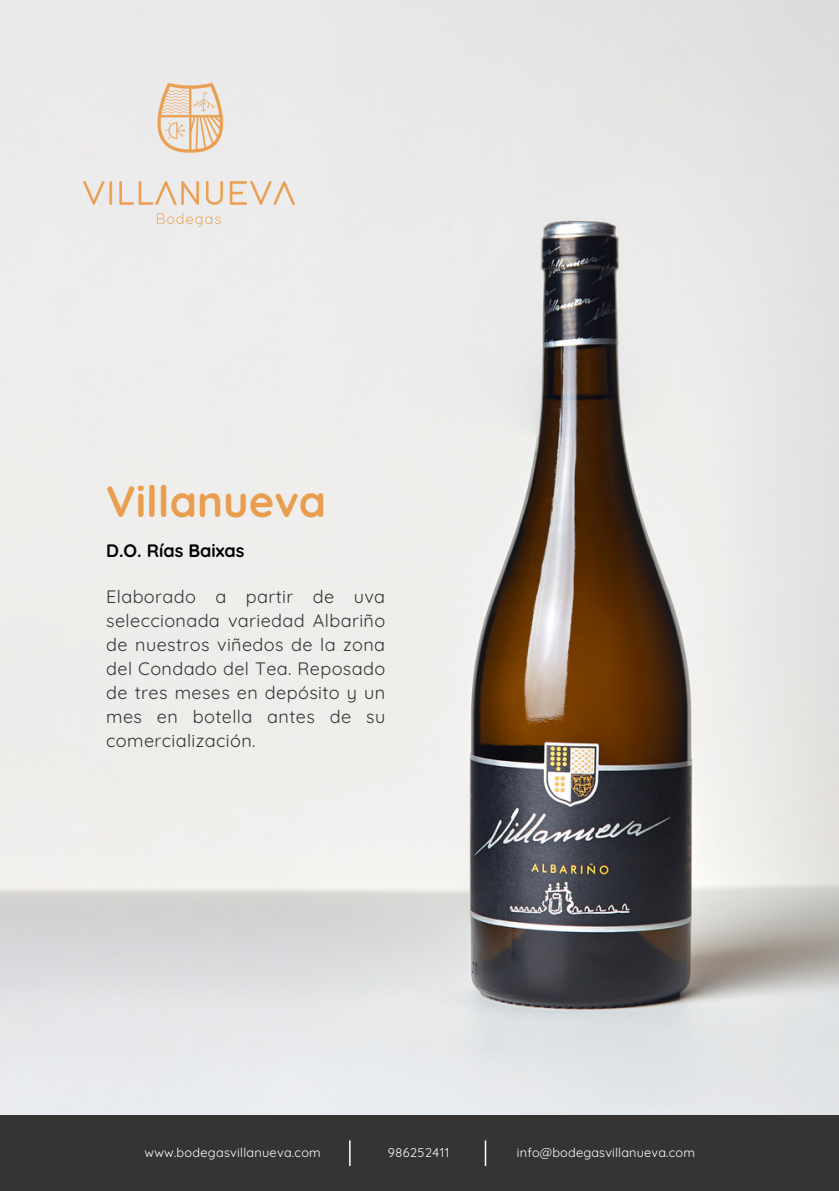
<style>
.page{position:relative;width:839px;height:1191px;background:#fff}
.page>*{position:absolute;margin:0;border:0;box-sizing:border-box;transform-origin:0 0}
.t1{font:700 43.6px "Quicksand";color:#e99e4f}
.t2{font:18px/24px "Quicksand";letter-spacing:.02em;color:#343434;text-align:justify}
.t3{font:700 18px "Quicksand";color:#000}
.t4{font:12.6px "Quicksand";letter-spacing:.02em;color:#fff}
.t5{font:12.6px "Quicksand";letter-spacing:.04em;color:#fff}
</style>
<div class="page">
<img style="left:0;top:0;width:838px;height:1115px">
<img style="left:84px;top:84px;width:210px;height:142px">
<div style="left:0;top:1115px;width:838px;height:76px;background:#343434"></div>
<svg style="left:349px;top:1140px;width:1px;height:26px"></svg>
<hr style="left:484px;top:1140px;width:2px;height:26px;background:#fff">
<p class="t1" style="left:106px;top:474px;width:221px">Villanueva</p>
<p class="t3" style="left:106px;top:539px;width:140px">D.O. Rías Baixas</p>
<p class="t2" style="left:106px;top:585px;width:280px">Elaborado a partir de uva seleccionada variedad Albariño de nuestros viñedos de la zona del Condado del Tea. Reposado de tres meses en depósito y un mes en botella antes de su comercialización.</p>
<p class="t4" style="left:145px;top:1145px;width:178px">www.bodegasvillanueva.com</p>
<p class="t5" style="left:388px;top:1145px;width:63px">986252411</p>
<p class="t4" style="left:517px;top:1145px;width:179px">info@bodegasvillanueva.com</p>
</div>
